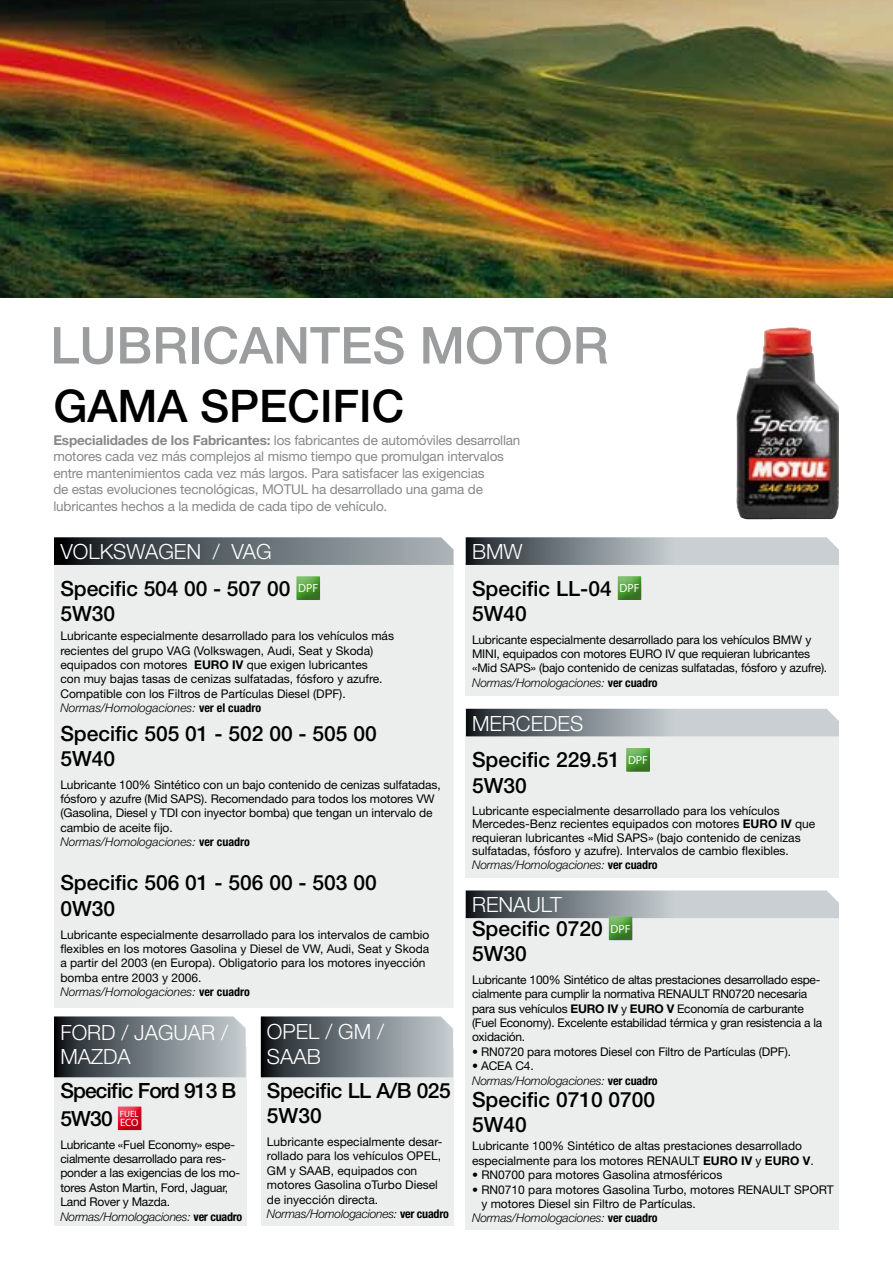
<style>
.page{position:relative;width:893px;height:1263px;background:#fff}
.page>*{position:absolute;margin:0;border:0;box-sizing:border-box;transform-origin:0 0}
.t1{font:500 51px "Helvetica Neue";color:#9c9d9f}
.t2{font:500 45px "Helvetica Neue";color:#000}
.t3{font:500 21px/25.2px "Helvetica Neue";color:#000}
.t4{font:300 21px/24px "Helvetica Neue";color:#fff}
.t5{font:500 21px/28px "Helvetica Neue";letter-spacing:-.04em;color:#000}
.t6{font:500 21px/25.2px "Helvetica Neue";letter-spacing:-.02em;color:#000}
.t7{font:13.5px/16.5px "Helvetica Neue";letter-spacing:-.015em;color:#87888a}
.t8{font:12px/14.4px "Helvetica Neue";color:#000}
.t9{font:12px/14.4px "Helvetica Neue";letter-spacing:-.02em;color:#000}
.t10{font:italic 300 12px/14.4px "Helvetica Neue";letter-spacing:-.01em;color:#000}
.t11{font:10.65px "Myriad Pro";color:#fff}
.t12{font:9px "Myriad Pro";color:#fff}
.s1{font-weight:700}
.s2{font-weight:300;color:#fff}
.s3{font-family:"Myriad Pro";font-weight:400;font-size:11.85px;color:#fff}
.s4{font-weight:300;font-style:italic}
.s5{font-weight:700;font-stretch:condensed}
.s6{font-weight:400;font-style:normal}
.s7{font-weight:700;font-style:normal;font-stretch:condensed}
</style>
<div class="page">
<div style="left:54px;top:1047px;width:192px;height:179px;background:#eceded"></div>
<svg style="left:54px;top:1016px;width:192px;height:61px;background:#72797e"></svg>
<div style="left:118px;top:1105px;width:24px;height:27px;background:#b180b3;opacity:.61"></div>
<div style="left:261px;top:1048px;width:193px;height:178px;background:#eceded"></div>
<svg style="left:261px;top:1016px;width:192px;height:61px;background:#72797e"></svg>
<div style="left:54px;top:563px;width:400px;height:445px;background:#eceded"></div>
<svg style="left:54px;top:537px;width:400px;height:28px;background:#646b70"></svg>
<div style="left:295px;top:573px;width:25px;height:29px;background:#b180b3;opacity:.61"></div>
<div style="left:466px;top:564px;width:373px;height:132px;background:#eceded"></div>
<svg style="left:466px;top:537px;width:373px;height:28px;background:#9aa1a5"></svg>
<div style="left:616px;top:573px;width:25px;height:29px;background:#b180b3;opacity:.61"></div>
<div style="left:466px;top:915px;width:373px;height:315px;background:#eceded"></div>
<svg style="left:466px;top:890px;width:373px;height:28px;background:#9ba1a5"></svg>
<div style="left:607px;top:914px;width:25px;height:28px;background:#b180b3;opacity:.61"></div>
<div style="left:466px;top:736px;width:373px;height:142px;background:#eceded"></div>
<svg style="left:466px;top:709px;width:373px;height:27px;background:#99a0a4"></svg>
<div style="left:625px;top:745px;width:25px;height:29px;background:#b180b3;opacity:.61"></div>
<img style="left:736px;top:327px;width:103px;height:192px">
<img style="left:0;top:0;width:893px;height:298px">
<h1 class="t1" style="left:50px;top:315px;width:99px">lubricant</h1>
<h1 class="t1" style="left:340px;top:315px;width:270px">Es MOTOR</h1>
<h2 class="t2" style="left:53px;top:379px;width:352px">GAMA SPECIFIC</h2>
<p class="t7" style="left:53px;top:432px;width:469px"><span class="s1">Especialidades de los Fabricantes:</span> los fabricantes de automóviles desarrollan motores cada vez más complejos al mismo tiempo que promulgan intervalos entre mantenimientos cada vez más largos. Para satisfacer las exigencias<br>de estas evoluciones tecnológicas, MOTUL ha desarrollado una gama de lubricantes hechos a la medida de cada tipo de vehículo.</p>
<h3 class="t3" style="left:60px;top:533px;width:259px;line-height:36.6px"><span class="s2">VOLKSWAGEN / VAG<br></span>Specific 504 00 - 507 00 <span class="s3">DPF</span></h3>
<h3 class="t3" style="left:60px;top:600px;width:56px">5W30</h3>
<p class="t8" style="left:60px;top:629px;width:335px">Lubricante especialmente desarrollado para los vehículos más recientes del grupo VAG (Volkswagen, Audi, Seat y Skoda) equipados con motores <span class="s1">EURO IV</span> que exigen lubricantes<br>con muy bajas tasas de cenizas sulfatadas, fósforo y azufre.<br>Compatible con los Filtros de Partículas Diesel (DPF).<br><span class="s4">Normas/Homologaciones:</span> <span class="s5">ver el cuadro</span></p>
<h3 class="t3" style="left:60px;top:720px;width:318px">Specific 505 01 - 502 00 - 505 00<br>5W40</h3>
<p class="t8" style="left:60px;top:777px;width:382px">Lubricante 100% Sintético con un bajo contenido de cenizas sulfatadas, fósforo y azufre (Mid SAPS). Recomendado para todos los motores VW (Gasolina, Diesel y TDI con inyector bomba) que tengan un intervalo de cambio de aceite fijo.<br><span class="s4">Normas/Homologaciones:</span> <span class="s5">ver cuadro</span></p>
<h3 class="t3" style="left:60px;top:870px;width:318px">Specific 506 01 - 506 00 - 503 00<br>0W30</h3>
<p class="t8" style="left:60px;top:927px;width:370px">Lubricante especialmente desarrollado para los intervalos de cambio flexibles en los motores Gasolina y Diesel de VW, Audi, Seat y Skoda a partir del 2003 (en Europa). Obligatorio para los motores inyección bomba entre 2003 y 2006.<br><span class="s4">Normas/Homologaciones:</span> <span class="s5">ver cuadro</span></p>
<h3 class="t4" style="left:60px;top:1020px;width:169px">FORD / JAGUAR /<br>MAZDA</h3>
<h3 class="t5" style="left:60px;top:1076px;width:178px">Specific Ford 913 B<br>5W30</h3>
<p class="t12" style="left:120px;top:1109px;width:21px">FUEL</p>
<p class="t11" style="left:120px;top:1115px;width:20px">ECO</p>
<p class="t9" style="left:60px;top:1137px;width:183px">Lubricante «Fuel Economy» espe&shy;cialmente desarrollado para res&shy;ponder a las exigencias de los mo&shy;tores Aston Martin, Ford, Jaguar,<br>Land Rover y Mazda.<br><span class="s4">Normas/Homologaciones:</span> <span class="s5">ver cuadro</span></p>
<h3 class="t4" style="left:267px;top:1019px;width:119px;line-height:25px">OPEL / GM /<br>SAAB</h3>
<h3 class="t6" style="left:267px;top:1078px;width:185px">Specific LL A/B 025<br>5W30</h3>
<p class="t8" style="left:267px;top:1134px;width:183px">Lubricante especialmente desar&shy;rollado para los vehículos OPEL,<br>GM y SAAB, equipados con motores Gasolina oTurbo Diesel de inyección directa.<br><span class="s4">Normas/Homologaciones:</span> <span class="s5">ver cuadro</span></p>
<h3 class="t3" style="left:472px;top:533px;width:169px;line-height:36.6px"><span class="s2">BMW<br></span>Specific LL-04 <span class="s3">DPF</span></h3>
<h3 class="t3" style="left:472px;top:600px;width:56px">5W40</h3>
<p class="t8" style="left:472px;top:632px;width:357px">Lubricante especialmente desarrollado para los vehículos BMW y MINI, equipados con motores EURO IV que requieran lubricantes «Mid SAPS» (bajo contenido de cenizas sulfatadas, fósforo y azufre).<br><span class="s4">Normas/Homologaciones:</span> <span class="s5">ver cuadro</span></p>
<h3 class="t3" style="left:472px;top:705px;width:178px;line-height:36.6px"><span class="s2">MERCEDES<br></span>Specific 229.51 <span class="s3">DPF</span></h3>
<h3 class="t3" style="left:472px;top:772px;width:56px">5W30</h3>
<p class="t8" style="left:472px;top:803px;width:345px;line-height:13.8px">Lubricante especialmente desarrollado para los vehículos Mercedes-Benz recientes equipados con motores <span class="s1">EURO IV</span> que requieran lubricantes «Mid SAPS» (bajo contenido de cenizas sulfatadas, fósforo y azufre). Intervalos de cambio flexibles.<br><span class="s4">Normas/Homologaciones:</span> <span class="s5">ver cuadro</span></p>
<h3 class="t3" style="left:472px;top:892px;width:160px;line-height:24.3px"><span class="s2">RENAULT<br></span>Specific 0720 <span class="s3">DPF<br></span>5W30</h3>
<p class="t9" style="left:472px;top:972px;width:352px">Lubricante 100% Sintético de altas prestaciones desarrollado espe&shy;cialmente para cumplir la normativa RENAULT RN0720 necesaria para sus vehículos <span class="s1">EURO IV</span> y <span class="s1">EURO V</span> Economía de carburante (Fuel Economy). Excelente estabilidad térmica y gran resistencia a la oxidación.</p>
<p class="t8" style="left:472px;top:1044px;width:320px">• RN0720 para motores Diesel con Filtro de Partículas (DPF).</p>
<p class="t10" style="left:472px;top:1058px;width:187px"><span class="s6">• ACEA C4.<br></span>Normas/Homologaciones: <span class="s7">ver cuadro</span></p>
<h3 class="t3" style="left:472px;top:1087px;width:185px">Specific 0710 0700<br>5W40</h3>
<p class="t8" style="left:472px;top:1139px;width:343px">Lubricante 100% Sintético de altas prestaciones desarrollado especialmente para los motores RENAULT <span class="s1">EURO IV</span> y <span class="s1">EURO V</span>.</p>
<p class="t8" style="left:472px;top:1167px;width:252px">• RN0700 para motores Gasolina atmosféricos</p>
<p class="t8" style="left:472px;top:1182px;width:363px">• RN0710 para motores Gasolina Turbo, motores RENAULT SPORT</p>
<p class="t8" style="left:481px;top:1196px;width:216px">y motores Diesel sin Filtro de Partículas.</p>
<p class="t10" style="left:472px;top:1211px;width:187px">Normas/Homologaciones: <span class="s7">ver cuadro</span></p>
</div>
